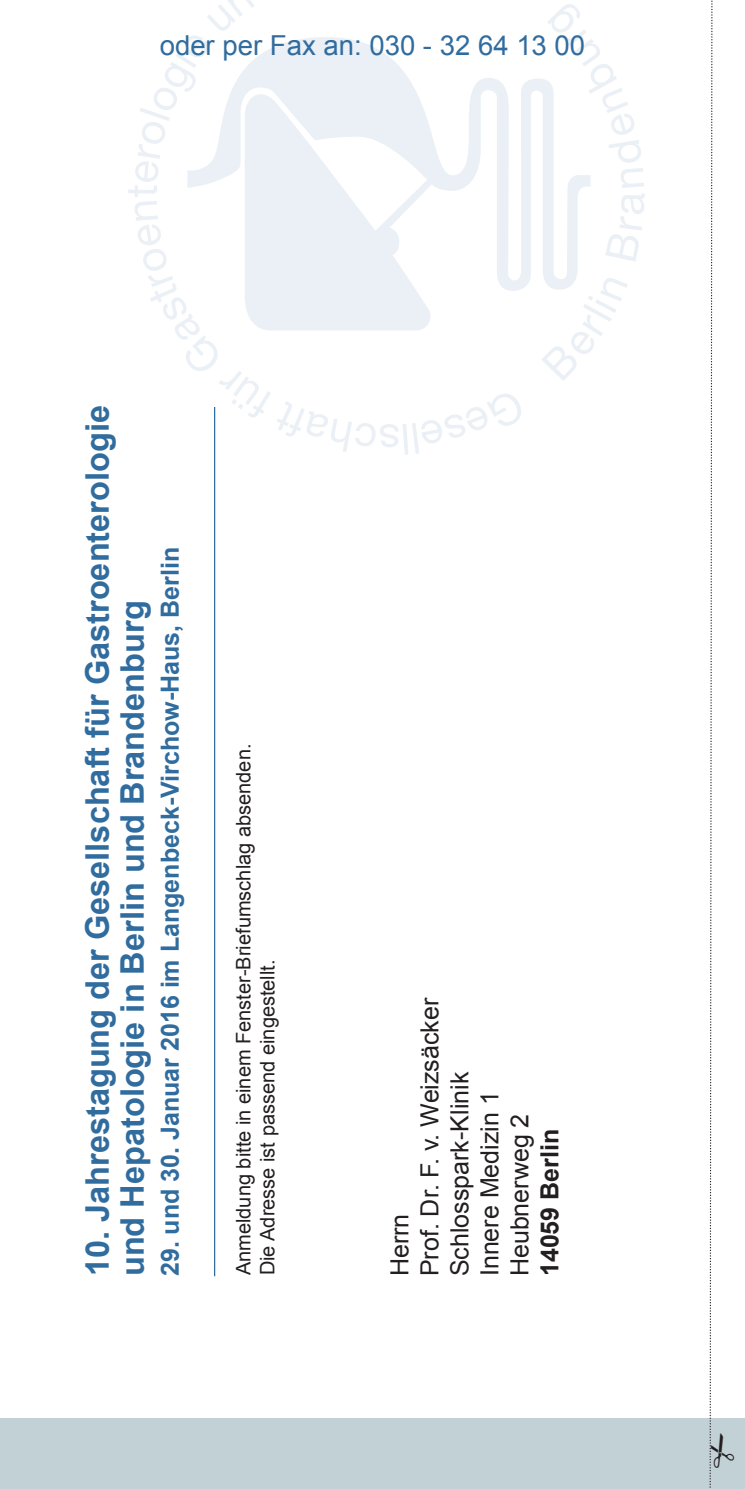
<style>
.page{position:relative;width:745px;height:1489px;background:#fff}
.page>*{position:absolute;margin:0;border:0;box-sizing:border-box;transform-origin:0 0}
.t1{font:700 32.5px/35px "Arial";color:#316c9f}
.t2{font:27.5px "Arial";color:#316c9f}
.t3{font:25px/30px "Arial";color:#231f20}
.t4{font:700 25px "Arial";color:#316c9f}
.t5{font:700 25px "Arial";color:#231f20}
.t6{font:20px/24px "Arial";color:#231f20}
</style>
<div class="page">
<div style="left:0;top:1417px;width:744px;height:71px;background:#c2d1d5"></div>
<hr style="left:214px;top:407px;width:1px;height:869px;background:#316c9f">
<svg style="left:522px;top:79px;width:56px;height:210px;fill:#eef2f7"></svg>
<svg style="left:541px;top:277px;width:86px;height:104px"></svg>
<svg style="left:546px;top:4px;width:98px;height:257px"></svg>
<svg style="left:128px;top:0;width:394px;height:455px"></svg>
<svg style="left:708px;top:0;width:26px;height:1489px"></svg>
<p class="t2" style="left:160px;top:28px;width:426px">oder per Fax an: 030 - 32 64 13 00</p>
<p class="t1" style="left:81px;top:1276px;width:872px;rotate:-90deg">10. Jahrestagung der Gesellschaft für Gastroenterologie und Hepatologie in Berlin und Brandenburg</p>
<p class="t4" style="left:153px;top:1276px;width:730px;rotate:-90deg">29. und 30. Januar 2016 im Langenbeck-Virchow-Haus, Berlin</p>
<p class="t6" style="left:231px;top:1275px;width:533px;rotate:-90deg">Anmeldung bitte in einem Fenster-Briefumschlag absenden.<br>Die Adresse ist passend eingestellt.</p>
<p class="t3" style="left:384px;top:1276px;width:280px;rotate:-90deg">Herrn<br>Prof. Dr. F. v. Weizsäcker<br>Schlosspark-Klinik<br>Innere Medizin 1<br>Heubnerweg 2</p>
<p class="t5" style="left:533px;top:1276px;width:149px;rotate:-90deg">14059 Berlin</p>
</div>
